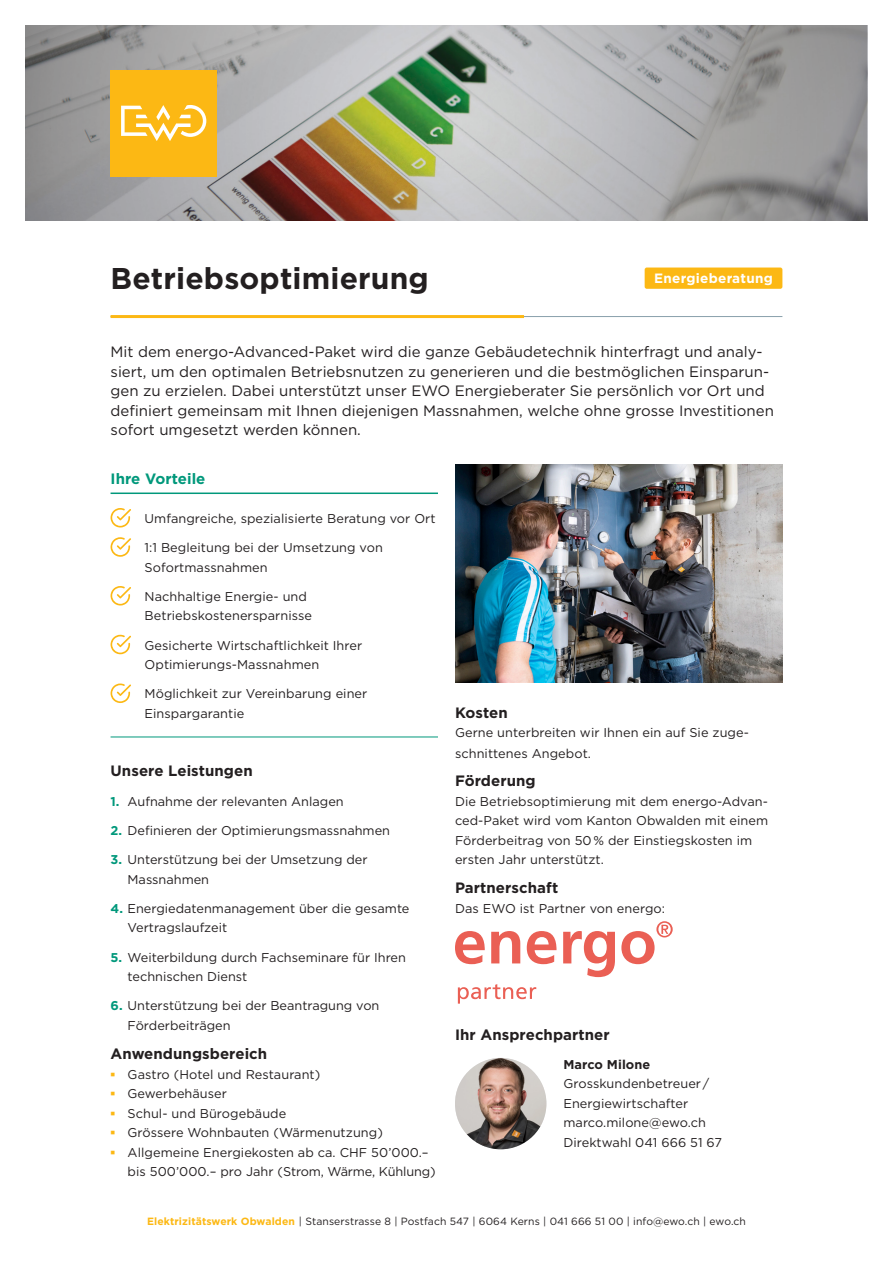
<style>
.page{position:relative;width:893px;height:1263px;background:#fff}
.page>*{position:absolute;margin:0;border:0;box-sizing:border-box;transform-origin:0 0}
._01_Haupttitel{font:700 30px "Gotham";letter-spacing:.005em;color:#231f20}
.Einleitung{font:15px/19.5px "Gotham";color:#231f20}
._03_Zwischentitel{font:700 15px "Gotham";letter-spacing:.005em;color:#231f20}
._03_Zwischentitel-2{font:700 15px "Gotham";letter-spacing:.005em;color:#00987b}
._07_Kategorie_Label{font:700 13.5px "Gotham";letter-spacing:.02em;color:#fff}
._03_Lauftext{font:12.75px/19.5px "Gotham";color:#231f20}
._03_Lauftext_Aufzähl{font:12.75px/19.5px "Gotham";letter-spacing:.005em;color:#231f20}
._03_Untertitel{font:700 12.75px "Gotham";letter-spacing:.005em;color:#231f20}
.t1{font:10.5px "Gotham";letter-spacing:.01em;color:#231f20}
.s1{font-weight:700;color:#00987b}
.s2{font-family:"Times New Roman";font-weight:700;font-size:13.5px;color:#fcb814}
.s3{font-weight:700;color:#fcb814}
</style>
<div class="page">
<img style="left:26px;top:26px;width:841px;height:195px">
<div style="left:111px;top:70px;width:106px;height:106px;background:#fcb814"></div>
<svg style="left:121px;top:105px;width:85px;height:36px"></svg>
<hr style="left:111px;top:316px;width:671px;height:1px;background:#89a0ac">
<hr style="left:111px;top:315px;width:413px;height:3px;background:#fcb814">
<hr style="left:111px;top:492px;width:327px;height:2px;background:#00987b">
<svg style="left:111px;top:508px;width:20px;height:19px"></svg>
<svg style="left:111px;top:537px;width:20px;height:20px"></svg>
<svg style="left:111px;top:586px;width:20px;height:19px"></svg>
<svg style="left:111px;top:635px;width:20px;height:19px"></svg>
<svg style="left:111px;top:683px;width:20px;height:20px"></svg>
<hr style="left:111px;top:737px;width:327px;height:1px;background:#00987b">
<div style="left:645px;top:268px;width:137px;height:21px;background:#fcb814;border-radius:2px"></div>
<svg style="left:455px;top:931px;width:30px;height:33px"></svg>
<svg style="left:491px;top:931px;width:29px;height:32px"></svg>
<svg style="left:527px;top:931px;width:29px;height:33px"></svg>
<svg style="left:563px;top:931px;width:52px;height:46px"></svg>
<svg style="left:621px;top:921px;width:52px;height:43px"></svg>
<svg style="left:458px;top:984px;width:78px;height:20px"></svg>
<img style="left:455px;top:464px;width:327px;height:219px">
<img style="left:455px;top:1058px;width:91px;height:91px;border-radius:46px">
<p class="_01_Haupttitel" style="left:111px;top:258px;width:320px">Betriebsoptimierung</p>
<p class="_07_Kategorie_Label" style="left:654px;top:269px;width:120px">Energieberatung</p>
<p class="Einleitung" style="left:111px;top:342px;width:665px">Mit dem energo-Advanced-Paket wird die ganze Gebäudetechnik hinterfragt und analy&shy;siert, um den optimalen Betriebsnutzen zu generieren und die bestmöglichen Einsparun&shy;gen zu erzielen. Dabei unterstützt unser EWO Energieberater Sie persönlich vor Ort und definiert gemeinsam mit Ihnen diejenigen Massnahmen, welche ohne grosse Investitionen sofort umgesetzt werden können.</p>
<p class="_03_Zwischentitel-2" style="left:111px;top:469px;width:96px">Ihre Vorteile</p>
<p class="_03_Lauftext_Aufzähl" style="left:145px;top:508px;width:293px">Umfangreiche, spezialisierte Beratung vor Ort</p>
<p class="_03_Lauftext_Aufzähl" style="left:145px;top:537px;width:240px">1:1 Begleitung bei der Umsetzung von<br>Sofortmassnahmen</p>
<p class="_03_Lauftext_Aufzähl" style="left:145px;top:586px;width:169px">Nachhaltige Energie- und<br>Betriebskostenersparnisse</p>
<p class="_03_Lauftext_Aufzähl" style="left:145px;top:635px;width:219px">Gesicherte Wirtschaftlichkeit Ihrer<br>Optimierungs-Massnahmen</p>
<p class="_03_Lauftext_Aufzähl" style="left:145px;top:684px;width:224px">Möglichkeit zur Vereinbarung einer<br>Einspargarantie</p>
<p class="_03_Zwischentitel" style="left:455px;top:703px;width:54px">Kosten</p>
<p class="_03_Lauftext" style="left:455px;top:722px;width:295px;line-height:21px">Gerne unterbreiten wir Ihnen ein auf Sie zuge&shy;schnittenes Angebot.</p>
<p class="_03_Zwischentitel" style="left:455px;top:771px;width:82px">Förderung</p>
<p class="_03_Lauftext" style="left:455px;top:791px;width:315px">Die Betriebsoptimierung mit dem energo-Advan&shy;ced-Paket wird vom Kanton Obwalden mit einem Förderbeitrag von 50 % der Einstiegskosten im ersten Jahr unterstützt.</p>
<p class="_03_Zwischentitel" style="left:455px;top:878px;width:105px">Partnerschaft</p>
<p class="_03_Lauftext" style="left:455px;top:898px;width:212px">Das EWO ist Partner von energo:</p>
<p class="_03_Zwischentitel" style="left:111px;top:761px;width:144px">Unsere Leistungen</p>
<p class="_03_Lauftext" style="left:111px;top:791px;width:235px"><span class="s1">1.</span> Aufnahme der relevanten Anlagen</p>
<p class="_03_Lauftext" style="left:111px;top:820px;width:281px"><span class="s1">2.</span> Definieren der Optimierungsmassnahmen</p>
<p class="_03_Lauftext" style="left:128px;top:849px;width:241px;text-indent:-17px"><span class="s1">3.</span> Unterstützung bei der Umsetzung der<br>Massnahmen</p>
<p class="_03_Lauftext" style="left:128px;top:898px;width:283px;text-indent:-17px"><span class="s1">4.</span> Energiedatenmanagement über die gesamte<br>Vertragslaufzeit</p>
<p class="_03_Lauftext" style="left:128px;top:947px;width:280px;text-indent:-17px"><span class="s1">5.</span> Weiterbildung durch Fachseminare für Ihren technischen Dienst</p>
<p class="_03_Lauftext" style="left:128px;top:996px;width:253px;text-indent:-17px"><span class="s1">6.</span> Unterstützung bei der Beantragung von<br>Förderbeiträgen</p>
<p class="_03_Zwischentitel" style="left:111px;top:1044px;width:158px">Anwendungsbereich</p>
<p class="_03_Lauftext" style="left:111px;top:1064px;width:211px"><span class="s2">▪</span> Gastro (Hotel und Restaurant)</p>
<p class="_03_Lauftext" style="left:111px;top:1083px;width:118px"><span class="s2">▪</span> Gewerbehäuser</p>
<p class="_03_Lauftext" style="left:111px;top:1103px;width:177px"><span class="s2">▪</span> Schul- und Bürogebäude</p>
<p class="_03_Lauftext" style="left:111px;top:1122px;width:274px"><span class="s2">▪</span> Grössere Wohnbauten (Wärmenutzung)</p>
<p class="_03_Lauftext" style="left:128px;top:1142px;width:310px;text-indent:-17px"><span class="s2">▪</span> Allgemeine Energiekosten ab ca. CHF 50’000.– bis 500’000.– pro Jahr (Strom, Wärme, Kühlung)</p>
<p class="_03_Zwischentitel" style="left:455px;top:1024px;width:156px">Ihr Ansprechpartner</p>
<p class="_03_Untertitel" style="left:563px;top:1056px;width:88px">Marco Milone</p>
<p class="_03_Lauftext" style="left:563px;top:1074px;width:147px">Grosskundenbetreuer /<br>Energiewirtschafter</p>
<p class="_03_Lauftext" style="left:563px;top:1113px;width:144px">marco.milone@ewo.ch</p>
<p class="_03_Lauftext" style="left:563px;top:1132px;width:160px">Direktwahl 041 666 51 67</p>
<p class="t1" style="left:147px;top:1214px;width:600px"><span class="s3">Elektrizitätswerk Obwalden</span> | Stanserstrasse 8 | Postfach 547 | 6064 Kerns | 041 666 51 00 | info@ewo.ch | ewo.ch</p>
</div>
